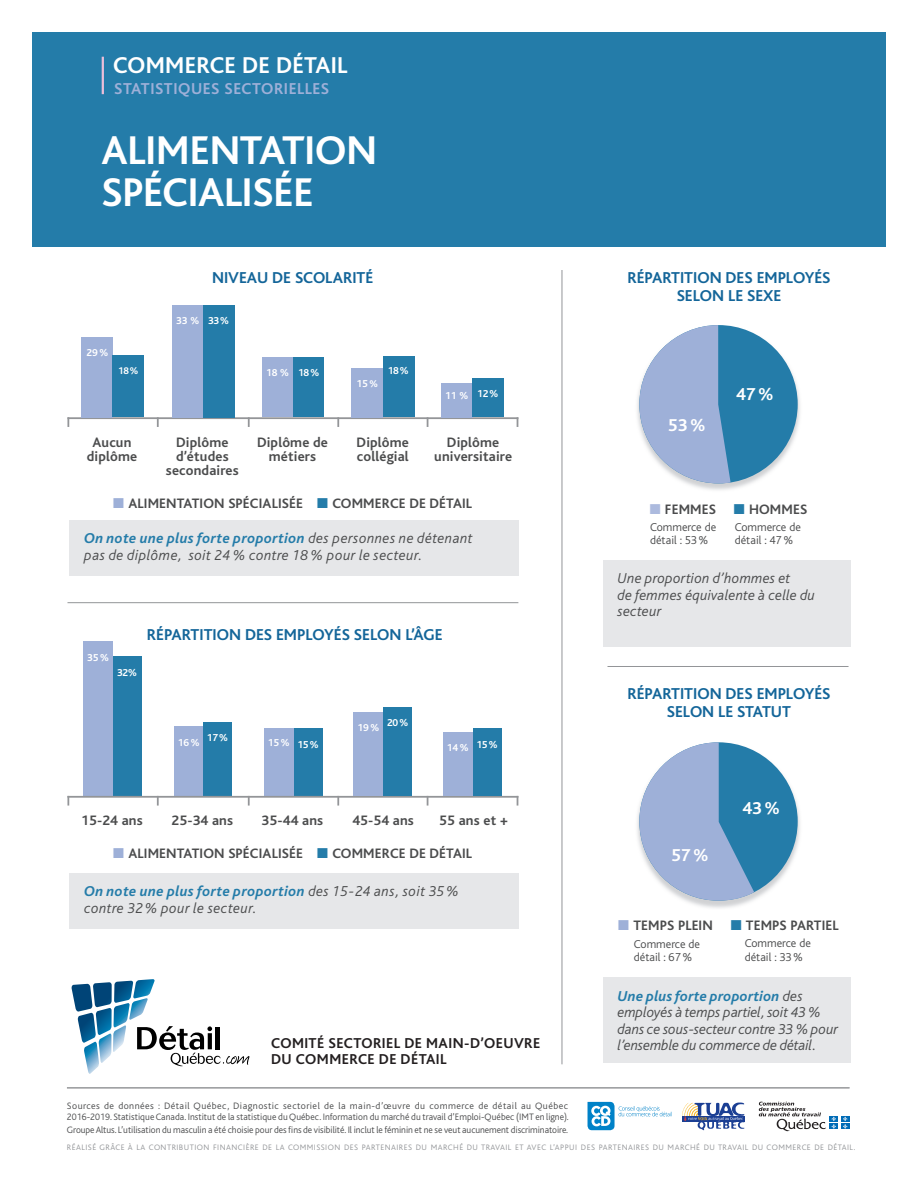
<style>
.page{position:relative;width:918px;height:1188px;background:#fff}
.page>*{position:absolute;margin:0;border:0;box-sizing:border-box;transform-origin:0 0}
.t1{font:700 42px/42px "Bliss";letter-spacing:-.005em;color:#fff}
.t2{font:700 24px "Bliss";letter-spacing:.01em;color:#fff}
.t3{font:700 18px "Bliss";color:#fff}
.t4{font:700 16.5px/18px "Bliss";color:#136599;text-align:center}
.t5{font:700 16.5px "Bliss";letter-spacing:.03em;color:#9eb0d8}
.t6{font:italic 300 15px/16.5px "Bliss";letter-spacing:.01em;color:#4b4c4d}
.t7{font:italic 300 15px/16.5px "Bliss";letter-spacing:-.01em;color:#4b4c4d}
.t8{font:700 15px/16.5px "Bliss";letter-spacing:.03em;color:#231f20}
.t9{font:700 14.25px/14.2px "Bliss";letter-spacing:.01em;color:#4b4c4d;text-align:center}
.t10{font:300 12px/13.5px "Bliss";color:#4b4c4d}
.t11{font:700 10.5px "Bliss";color:#fff}
.t12{font:700 10.2px "Bliss";color:#fff}
.t13{font:300 9.75px/12.1px "Bliss";letter-spacing:-.005em;color:#4b4c4d;text-align:justify}
.t14{font:300 8.25px "Bliss";letter-spacing:.055em;color:#939598}
.s1{font-size:10.2px}
.s2{color:#9eb0d8}
.s3{color:#247ca9}
.s4{font-weight:700;color:#247ca9}
.s5{color:#acbade}
</style>
<div class="page">
<div style="left:32px;top:32px;width:854px;height:214px;background:#247ca9"></div>
<hr style="left:102px;top:57px;width:2px;height:37px;background:#ebbed9">
<div style="left:829px;top:1116px;width:9px;height:5px;background:#006cb7"></div>
<svg style="left:841px;top:1116px;width:9px;height:5px"></svg>
<div style="left:829px;top:1124px;width:9px;height:5px;background:#006cb7"></div>
<svg style="left:759px;top:1102px;width:77px;height:29px"></svg>
<div style="left:841px;top:1124px;width:9px;height:5px;background:#006cb7"></div>
<svg style="left:843px;top:1117px;width:4px;height:12px"></svg>
<svg style="left:588px;top:1102px;width:84px;height:28px"></svg>
<svg style="left:682px;top:1102px;width:63px;height:28px"></svg>
<svg style="left:71px;top:979px;width:178px;height:95px"></svg>
<img style="left:637px;top:750px;width:163px;height:158px">
<div style="left:639px;top:742px;width:159px;height:159px;background:#247ca9;border-radius:50%"></div>
<svg style="left:639px;top:742px;width:115px;height:159px"></svg>
<img style="left:637px;top:326px;width:163px;height:164px">
<div style="left:639px;top:325px;width:159px;height:158px;background:#247ca9;border-radius:50%"></div>
<svg style="left:639px;top:325px;width:92px;height:158px"></svg>
<div style="left:69px;top:520px;width:449px;height:56px;background:#e6e7e9"></div>
<div style="left:69px;top:873px;width:449px;height:56px;background:#e6e7e9"></div>
<hr style="left:562px;top:270px;width:1px;height:794px;background:#939598">
<div style="left:603px;top:560px;width:247px;height:87px;background:#e6e7e9"></div>
<div style="left:603px;top:978px;width:247px;height:85px;background:#e6e7e9"></div>
<hr style="left:607px;top:666px;width:242px;height:1px;background:#939598">
<hr style="left:68px;top:602px;width:450px;height:1px;background:#939598">
<hr style="left:67px;top:1087px;width:783px;height:1px;background:#939598">
<div style="left:84px;top:641px;width:29px;height:155px;background:#9eb0d8"></div>
<div style="left:113px;top:657px;width:29px;height:139px;background:#247ca9"></div>
<div style="left:174px;top:727px;width:29px;height:69px;background:#9eb0d8"></div>
<div style="left:203px;top:722px;width:29px;height:74px;background:#247ca9"></div>
<div style="left:264px;top:728px;width:30px;height:68px;background:#9eb0d8"></div>
<div style="left:294px;top:729px;width:28px;height:67px;background:#247ca9"></div>
<svg style="left:337px;top:798px;width:2px;height:8px"></svg>
<svg style="left:157px;top:798px;width:2px;height:8px"></svg>
<svg style="left:67px;top:798px;width:2px;height:8px"></svg>
<svg style="left:248px;top:798px;width:2px;height:8px"></svg>
<hr style="left:67px;top:796px;width:451px;height:2px;background:#939598">
<div style="left:354px;top:712px;width:29px;height:84px;background:#9eb0d8"></div>
<div style="left:383px;top:707px;width:29px;height:89px;background:#247ca9"></div>
<div style="left:443px;top:732px;width:30px;height:64px;background:#9eb0d8"></div>
<div style="left:473px;top:729px;width:29px;height:67px;background:#247ca9"></div>
<svg style="left:337px;top:419px;width:2px;height:8px"></svg>
<svg style="left:157px;top:419px;width:2px;height:8px"></svg>
<svg style="left:67px;top:419px;width:2px;height:8px"></svg>
<svg style="left:248px;top:419px;width:2px;height:8px"></svg>
<hr style="left:67px;top:417px;width:451px;height:2px;background:#939598">
<div style="left:82px;top:337px;width:31px;height:80px;background:#9eb0d8"></div>
<div style="left:113px;top:355px;width:31px;height:62px;background:#247ca9"></div>
<div style="left:172px;top:305px;width:31px;height:112px;background:#9eb0d8"></div>
<div style="left:203px;top:305px;width:31px;height:112px;background:#247ca9"></div>
<div style="left:262px;top:357px;width:31px;height:60px;background:#9eb0d8"></div>
<div style="left:293px;top:358px;width:31px;height:59px;background:#247ca9"></div>
<div style="left:352px;top:368px;width:31px;height:49px;background:#9eb0d8"></div>
<div style="left:383px;top:357px;width:31px;height:60px;background:#247ca9"></div>
<div style="left:441px;top:383px;width:31px;height:34px;background:#9eb0d8"></div>
<div style="left:472px;top:379px;width:32px;height:38px;background:#247ca9"></div>
<h2 class="t2" style="left:113px;top:52px;width:236px">COMMERCE DE DÉTAIL</h2>
<h3 class="t5" style="left:114px;top:80px;width:216px">STATISTIQUES SECTORIELLES</h3>
<h1 class="t1" style="left:102px;top:130px;width:277px">ALIMENTATION<br>SPÉCIALISÉE</h1>
<h3 class="t4" style="left:212px;top:269px;width:163px">NIVEAU DE SCOLARITÉ</h3>
<p class="t11" style="left:87px;top:347px;width:24px">29%</p>
<p class="t12" style="left:118px;top:365px;width:22px">18%</p>
<p class="t11" style="left:176px;top:315px;width:55px">33 % 33%</p>
<p class="t11" style="left:266px;top:367px;width:55px">18 % 18%</p>
<p class="t11" style="left:357px;top:378px;width:23px">15<span class="s1">%</span></p>
<p class="t11" style="left:388px;top:365px;width:23px">18%</p>
<p class="t11" style="left:445px;top:389px;width:55px">11 % 12%</p>
<h3 class="t9" style="left:87px;top:435px;width:52px">Aucun diplôme</h3>
<h3 class="t9" style="left:166px;top:435px;width:74px">Diplôme d’études secondaires</h3>
<h3 class="t9" style="left:257px;top:435px;width:72px">Diplôme de métiers</h3>
<h3 class="t9" style="left:357px;top:435px;width:54px;text-align:left">Diplôme collégial</h3>
<h3 class="t9" style="left:434px;top:435px;width:79px">Diplôme universitaire</h3>
<h3 class="t9" style="left:113px;top:497px;width:360px"><span class="s2">■</span> ALIMENTATION SPÉCIALISÉE <span class="s3">■</span> COMMERCE DE DÉTAIL</h3>
<h3 class="t6" style="left:84px;top:530px;width:390px"><span class="s4">On note une plus forte proportion</span> des personnes ne détenant pas de diplôme, soit 24 % contre 18 % pour le secteur.</h3>
<p class="t11" style="left:87px;top:652px;width:24px">35%</p>
<p class="t11" style="left:117px;top:667px;width:22px">32%</p>
<h3 class="t4" style="left:147px;top:626px;width:297px">RÉPARTITION DES EMPLOYÉS SELON L’ÂGE</h3>
<p class="t11" style="left:178px;top:737px;width:24px">16%</p>
<p class="t11" style="left:207px;top:732px;width:23px">17%</p>
<p class="t11" style="left:268px;top:738px;width:52px">15% 15%</p>
<p class="t11" style="left:357px;top:722px;width:24px">19%</p>
<p class="t11" style="left:387px;top:717px;width:23px">20%</p>
<p class="t11" style="left:447px;top:741px;width:52px">14% 15%</p>
<h3 class="t9" style="left:81px;top:813px;width:63px">15-24 ans</h3>
<h3 class="t9" style="left:172px;top:813px;width:63px">25-34 ans</h3>
<h3 class="t9" style="left:262px;top:813px;width:63px">35-44 ans</h3>
<h3 class="t9" style="left:439px;top:813px;width:71px">55 ans et +</h3>
<h3 class="t9" style="left:352px;top:813px;width:63px">45-54 ans</h3>
<h3 class="t9" style="left:113px;top:846px;width:360px"><span class="s2">■</span> ALIMENTATION SPÉCIALISÉE <span class="s3">■</span> COMMERCE DE DÉTAIL</h3>
<h3 class="t6" style="left:84px;top:883px;width:376px"><span class="s4">On note une plus forte proportion</span> des 15-24 ans, soit 35% contre 32% pour le secteur.</h3>
<h3 class="t8" style="left:271px;top:1035px;width:271px">COMITÉ SECTORIEL DE MAIN-D’OEUVRE<br>DU COMMERCE DE DÉTAIL</h3>
<p class="t13" style="left:67px;top:1100px;width:503px">Sources de données : Détail Québec, Diagnostic sectoriel de la main-d’œuvre du commerce de détail au Québec 2016-2019. Statistique Canada. Institut de la statistique du Québec. Information du marché du travail d’Emploi-Québec (IMT en ligne).<br>Groupe Altus. L’utilisation du masculin a été choisie pour des fins de visibilité. Il inclut le féminin et ne se veut aucunement discriminatoire.</p>
<h3 class="t4" style="left:627px;top:269px;width:205px">RÉPARTITION DES EMPLOYÉS<br>SELON LE SEXE</h3>
<h3 class="t3" style="left:668px;top:416px;width:39px">53 %</h3>
<h3 class="t3" style="left:736px;top:385px;width:39px">47 %</h3>
<h3 class="t9" style="left:650px;top:502px;width:68px"><span class="s5">■</span> FEMMES</h3>
<h3 class="t9" style="left:734px;top:502px;width:75px"><span class="s3">■</span> HOMMES</h3>
<p class="t10" style="left:650px;top:520px;width:68px">Commerce de détail : 53 %</p>
<p class="t10" style="left:735px;top:520px;width:68px">Commerce de détail : 47 %</p>
<h3 class="t6" style="left:618px;top:571px;width:199px">Une proportion d’hommes et<br>de femmes équivalente à celle du secteur</h3>
<h3 class="t4" style="left:627px;top:685px;width:205px">RÉPARTITION DES EMPLOYÉS<br>SELON LE STATUT</h3>
<h3 class="t3" style="left:671px;top:845px;width:39px">57 %</h3>
<h3 class="t3" style="left:742px;top:799px;width:39px">43 %</h3>
<h3 class="t9" style="left:618px;top:919px;width:96px"><span class="s2">■</span> TEMPS PLEIN</h3>
<h3 class="t9" style="left:731px;top:919px;width:109px"><span class="s3">■</span> TEMPS PARTIEL</h3>
<p class="t10" style="left:634px;top:937px;width:68px">Commerce de détail : 67 %</p>
<p class="t10" style="left:745px;top:937px;width:68px">Commerce de détail : 33 %</p>
<h3 class="t7" style="left:618px;top:988px;width:222px"><span class="s4">Une plus forte proportion</span> des employés à temps partiel, soit 43 % dans ce sous-secteur contre 33 % pour l’ensemble du commerce de détail.</h3>
<p class="t14" style="left:67px;top:1143px;width:790px">RÉALISÉ GRÂCE À LA CONTRIBUTION FINANCIÈRE DE LA COMMISSION DES PARTENAIRES DU MARCHÉ DU TRAVAIL ET AVEC L’APPUI DES PARTENAIRES DU MARCHÉ DU TRAVAIL DU COMMERCE DE DÉTAIL.</p>
</div>
